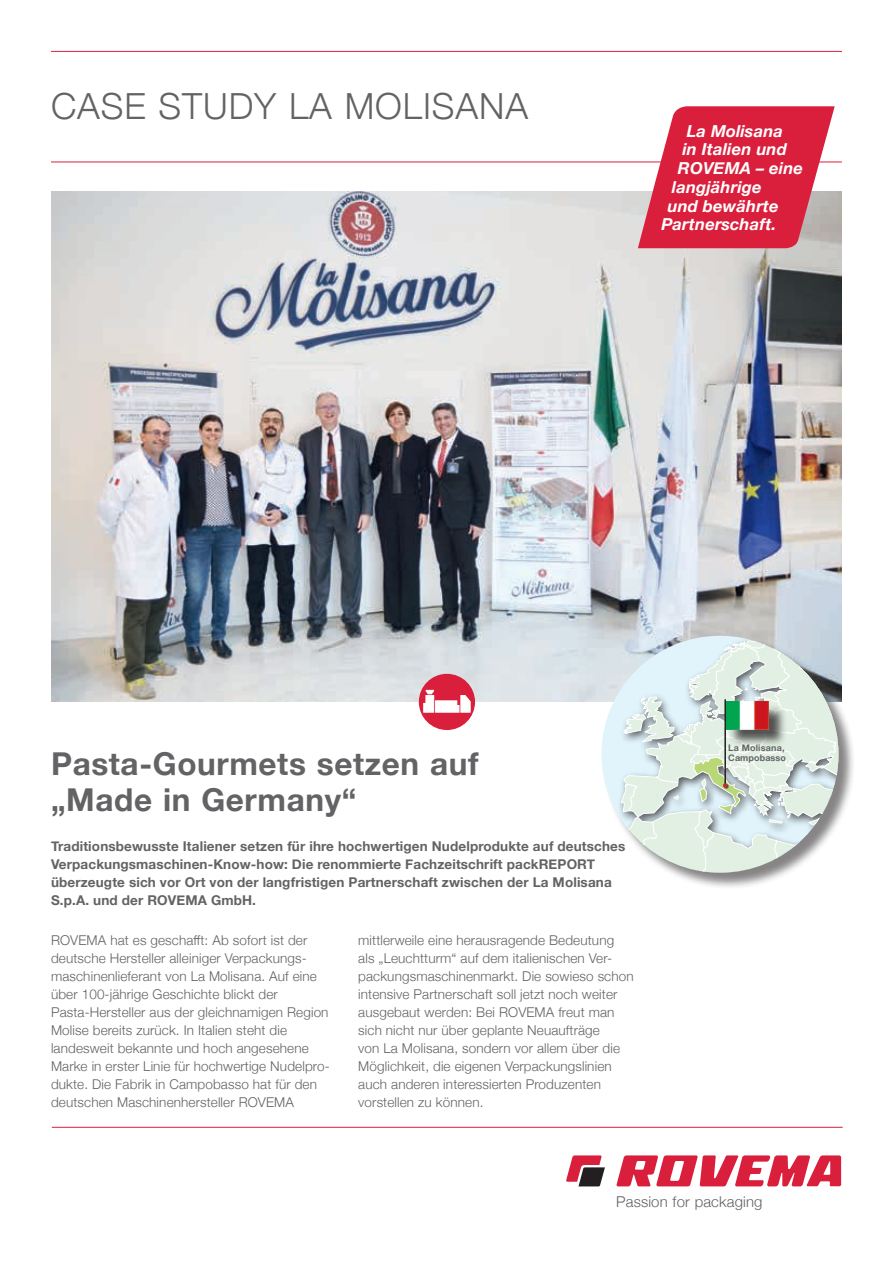
<style>
.page{position:relative;width:893px;height:1263px;background:#fff}
.page>*{position:absolute;margin:0;border:0;box-sizing:border-box;transform-origin:0 0}
.t1{font:300 36px "Helvetica Neue";letter-spacing:.025em;color:#636366}
.t2{font:700 31.5px/36px "Helvetica Neue";letter-spacing:.02em;color:#636366}
.t3{font:italic 700 16.5px "Helvetica Neue";letter-spacing:.01em;color:#fff}
.t4{font:300 15px "Helvetica Neue";letter-spacing:.01em;color:#636366}
.t5{font:300 13.5px/18px "Helvetica Neue";letter-spacing:.01em;color:#636366}
.t6{font:700 13.5px/18px "Helvetica Neue";letter-spacing:.01em;color:#636366}
.t7{font:700 condensed 11.7px "Helvetica Neue";letter-spacing:.01em;color:#636366}
.t8{font:700 9px/10.5px "Helvetica Neue";letter-spacing:.02em;color:#636366}
</style>
<div class="page">
<hr style="left:51px;top:162px;width:791px;height:1px;background:#da1f3d">
<hr style="left:51px;top:51px;width:791px;height:1px;background:#da1f3d">
<img style="left:51px;top:191px;width:791px;height:511px">
<svg style="left:638px;top:106px;width:197px;height:142px;background:#dc455d"></svg>
<div style="left:419px;top:674px;width:56px;height:56px;background:#da1f3d;border-radius:50%"></div>
<svg style="left:423px;top:689px;width:48px;height:24px"></svg>
<hr style="left:52px;top:1127px;width:791px;height:1px;background:#da1f3d">
<div style="left:602px;top:636px;width:253px;height:254px;background:#231f20;opacity:.55"></div>
<svg style="left:601px;top:636px;width:238px;height:237px"></svg>
<svg style="left:616px;top:1155px;width:225px;height:31px"></svg>
<svg style="left:566px;top:1155px;width:39px;height:31px"></svg>
<h1 class="t1" style="left:51px;top:77px;width:478px">CASE STUDY LA MOLISANA</h1>
<p class="t3" style="left:687px;top:118px;width:98px">La Molisana</p>
<p class="t3" style="left:682px;top:137px;width:106px">in Italien und</p>
<p class="t3" style="left:678px;top:155px;width:127px">ROVEMA – eine</p>
<p class="t3" style="left:672px;top:174px;width:91px">langjährige</p>
<p class="t3" style="left:667px;top:193px;width:113px">und bewährte</p>
<p class="t3" style="left:661px;top:212px;width:116px">Partnerschaft.</p>
<h2 class="t2" style="left:51px;top:746px;width:429px">Pasta-Gourmets setzen auf „Made in Germany“</h2>
<p class="t7" style="left:89px;top:752px;width:46px">SYSTEME</p>
<p class="t7" style="left:167px;top:752px;width:58px">MASCHINEN</p>
<p class="t7" style="left:251px;top:752px;width:58px">MASCHINEN</p>
<p class="t7" style="left:335px;top:752px;width:58px">MASCHINEN</p>
<p class="t7" style="left:425px;top:752px;width:46px">SYSTEME</p>
<p class="t6" style="left:51px;top:837px;width:576px">Traditionsbewusste Italiener setzen für ihre hochwertigen Nudelprodukte auf deutsches Verpackungsmaschinen-Know-how: Die renommierte Fachzeitschrift packREPORT überzeugte sich vor Ort von der langfristigen Partnerschaft zwischen der La Molisana S.p.A. und der ROVEMA GmbH.</p>
<p class="t5" style="left:51px;top:930px;width:280px">ROVEMA hat es geschafft: Ab sofort ist der deutsche Hersteller alleiniger Verpackungs&shy;maschinenlieferant von La Molisana. Auf eine über 100-jährige Geschichte blickt der Pasta-Hersteller aus der gleichnamigen Region Molise bereits zurück. In Italien steht die landesweit bekannte und hoch angesehene Marke in erster Linie für hochwertige Nudelpro&shy;dukte. Die Fabrik in Campobasso hat für den deutschen Maschinenhersteller ROVEMA</p>
<p class="t5" style="left:358px;top:930px;width:277px">mittlerweile eine herausragende Bedeutung als „Leuchtturm“ auf dem italienischen Ver&shy;packungsmaschinenmarkt. Die sowieso schon intensive Partnerschaft soll jetzt noch weiter ausgebaut werden: Bei ROVEMA freut man sich nicht nur über geplante Neuaufträge<br>von La Molisana, sondern vor allem über die Möglichkeit, die eigenen Verpackungslinien auch anderen interessierten Produzenten vorstellen zu können.</p>
<p class="t8" style="left:728px;top:742px;width:59px">La Molisana,<br>Campobasso</p>
<p class="t4" style="left:616px;top:1190px;width:148px">Passion for packaging</p>
</div>
